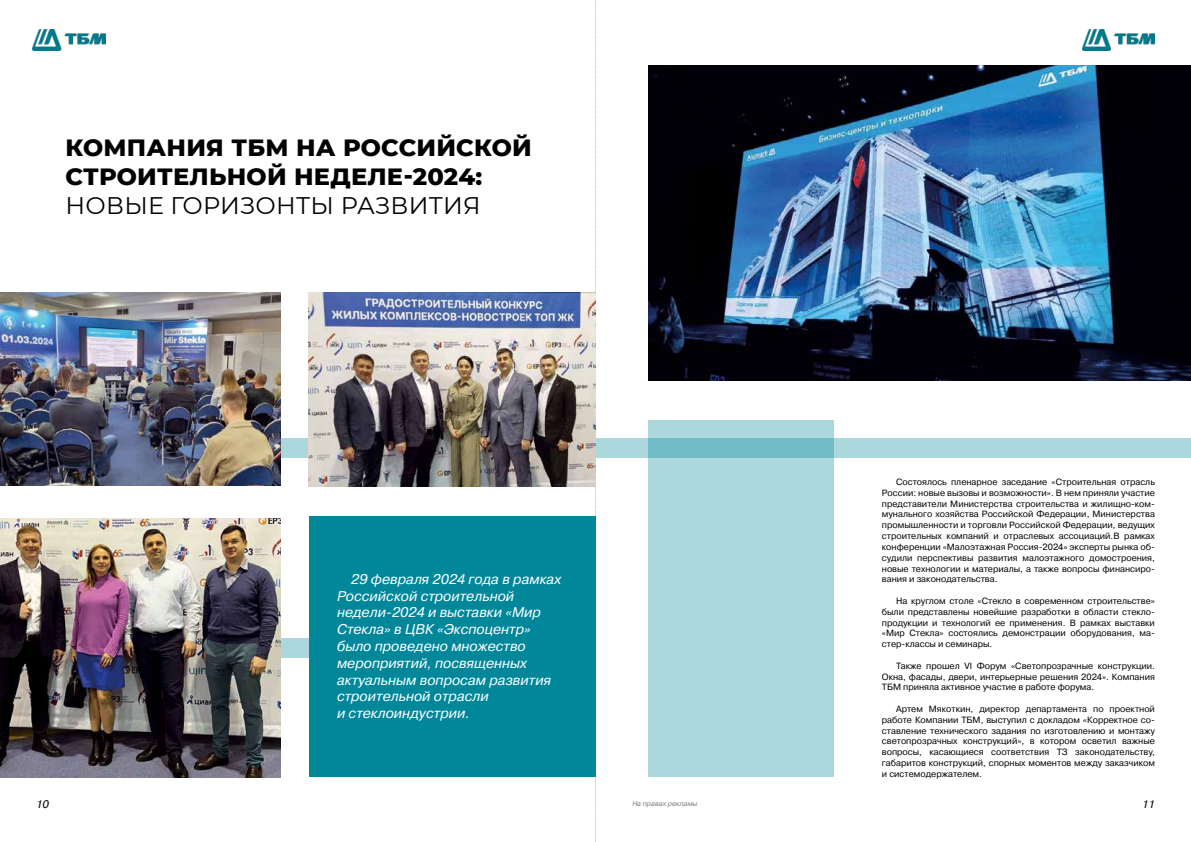
<style>
.page{position:relative;width:1191px;height:842px;background:#fff}
.page>*{position:absolute;margin:0;border:0;box-sizing:border-box;transform-origin:0 0}
.t1{font:800 24px/28.8px "Montserrat";letter-spacing:.01em;color:#000}
.t2{font:24px "Montserrat";letter-spacing:.01em;color:#000}
.t3{font:italic 14px/16.8px "Pragmatica C";color:#fff}
.t4{font:italic 11px "Pragmatica C";color:#000}
.t5{font:9px/10.8px "Pragmatica C";color:#000;text-align:justify}
.t6{font:italic 7px "Pragmatica C";color:#7e7d82}
</style>
<div class="page">
<svg style="left:595px;top:0;width:1px;height:842px"></svg>
<img style="left:1082px;top:29px;width:73px;height:22px">
<img style="left:32px;top:29px;width:73px;height:22px">
<div style="left:0;top:438px;width:1191px;height:20px;background:#abd7dd"></div>
<div style="left:0;top:638px;width:312px;height:20px;background:#abd7dd"></div>
<div style="left:648px;top:420px;width:185px;height:357px;background:#abd7dd"></div>
<img style="left:648px;top:65px;width:543px;height:316px">
<img style="left:0;top:293px;width:281px;height:193px">
<img style="left:308px;top:292px;width:287px;height:194px">
<div style="left:309px;top:516px;width:286px;height:261px;background:#00879a"></div>
<img style="left:0;top:518px;width:281px;height:259px">
<h1 class="t1" style="left:65px;top:132px;width:468px">КОМПАНИЯ ТБМ НА РОССИЙСКОЙ<br>СТРОИТЕЛЬНОЙ НЕДЕЛЕ-2024:</h1>
<h1 class="t2" style="left:65px;top:189px;width:417px">НОВЫЕ ГОРИЗОНТЫ РАЗВИТИЯ</h1>
<p class="t3" style="left:337px;top:571px;width:226px;text-indent:14px">29 февраля 2024 года в рамках<br>Российской строительной недели-2024 и выставки «Мир<br>Стекла» в ЦВК «Экспоцентр» было проведено множество мероприятий, посвященных актуальным вопросам развития строительной отрасли<br>и стеклоиндустрии.</p>
<p class="t5" style="left:882px;top:477px;width:274px;text-indent:14px">Состоялось пленарное заседание «Строительная отрасль России: новые вызовы и возможности». В нем приняли участие представители Министерства строительства и жилищно-ком&shy;мунального хозяйства Российской Федерации, Министерства промышленности и торговли Российской Федерации, ведущих строительных компаний и отраслевых ассоциаций.В рамках конференции «Малоэтажная Россия-2024» эксперты рынка об&shy;судили перспективы развития малоэтажного домостроения, новые технологии и материалы, а также вопросы финансиро&shy;вания и законодательства.</p>
<p class="t5" style="left:882px;top:595px;width:274px;text-indent:14px">На круглом столе «Стекло в современном строительстве» были представлены новейшие разработки в области стекло&shy;продукции и технологий ее применения. В рамках выставки «Мир Стекла» состоялись демонстрации оборудования, ма&shy;стер-классы и семинары.</p>
<p class="t5" style="left:882px;top:660px;width:274px;text-indent:14px">Также прошел VI Форум «Светопрозрачные конструкции.<br>Окна, фасады, двери, интерьерные решения 2024». Компания ТБМ приняла активное участие в работе форума.</p>
<p class="t5" style="left:882px;top:703px;width:274px;text-indent:14px">Артем Мякоткин, директор департамента по проектной работе Компании ТБМ, выступил с докладом «Корректное со&shy;ставление технического задания по изготовлению и монтажу светопрозрачных конструкций», в котором осветил важные вопросы, касающиеся соответствия ТЗ законодательству, габаритов конструкций, спорных моментов между заказчиком и системодержателем.</p>
<p class="t4" style="left:36px;top:798px;width:14px">10</p>
<p class="t6" style="left:632px;top:800px;width:67px">На правах рекламы</p>
<p class="t4" style="left:1142px;top:798px;width:14px">11</p>
</div>
